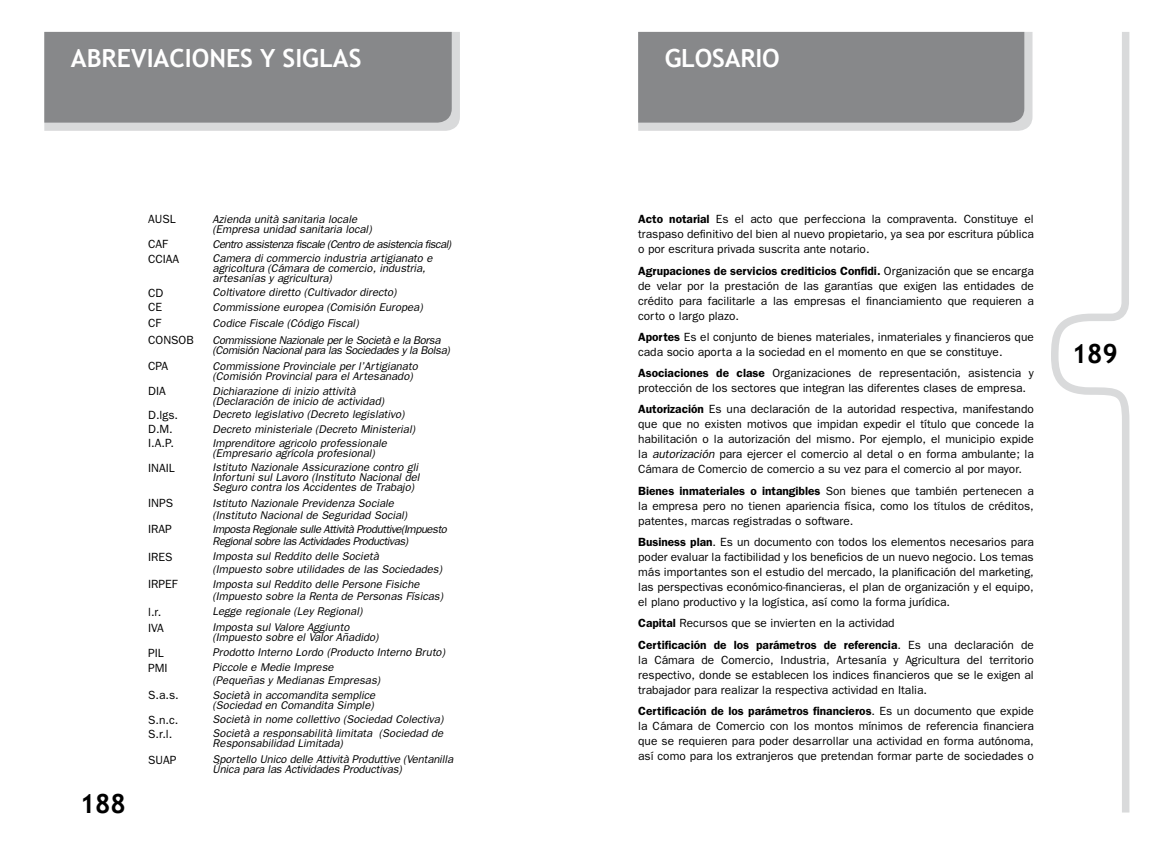
<style>
.page{position:relative;width:1170px;height:851px;background:#fff}
.page>*{position:absolute;margin:0;border:0;box-sizing:border-box;transform-origin:0 0}
.t1{font:700 26.38px "Trebuchet MS";color:#000}
.t2{font:700 25px "Trebuchet MS";color:#fff}
.t3{font:11.88px/15px "Franklin Gothic";color:#000;text-align:justify}
.t4{font:italic 11.25px/10px "Franklin Gothic";color:#000}
.t5{font:italic 11.25px/12.5px "Franklin Gothic";letter-spacing:-.04em;color:#000}
.t6{font:italic 11.25px/10px "Franklin Gothic";letter-spacing:-.03em;color:#000}
.t7{font:italic 11.25px "Franklin Gothic";letter-spacing:-.045em;color:#000}
.s1{font-weight:600}
.s2{font-style:italic}
</style>
<div class="page">
<svg style="left:1051px;top:32px;width:79px;height:781px"></svg>
<svg style="left:638px;top:32px;width:394px;height:99px"></svg>
<div style="left:44px;top:32px;width:416px;height:99px;background:#d9dadb"></div>
<div style="left:44px;top:32px;width:407px;height:91px;background:#87888a"></div>
<h2 class="t2" style="left:71px;top:43px;width:292px">ABREVIACIONES Y SIGLAS</h2>
<h1 class="t1" style="left:80px;top:786px;width:48px">188</h1>
<p class="t3" style="left:148px;top:211px;width:29px">AUSL</p>
<p class="t4" style="left:212px;top:214px;width:161px">Azienda unità sanitaria locale (Empresa unidad sanitaria local)</p>
<p class="t3" style="left:148px;top:236px;width:21px">CAF</p>
<p class="t7" style="left:212px;top:237px;width:240px">Centro assistenza fiscale (Centro de asistencia fiscal)</p>
<p class="t3" style="left:148px;top:251px;width:33px">CCIAA</p>
<p class="t4" style="left:212px;top:253px;width:221px">Camera di commercio industria artigianato e agricoltura (Cámara de comercio, industria, artesanías y agricultura)</p>
<p class="t3" style="left:148px;top:285px;width:17px">CD</p>
<p class="t4" style="left:212px;top:287px;width:185px">Coltivatore diretto (Cultivador directo)</p>
<p class="t3" style="left:148px;top:299px;width:16px">CE</p>
<p class="t4" style="left:212px;top:301px;width:212px">Commissione europea (Comisión Europea)</p>
<p class="t3" style="left:148px;top:315px;width:15px">CF</p>
<p class="t4" style="left:212px;top:318px;width:148px">Codice Fiscale (Código Fiscal)</p>
<p class="t3" style="left:148px;top:332px;width:47px">CONSOB</p>
<p class="t6" style="left:212px;top:334px;width:239px">Commissione Nazionale per le Società e la Borsa (Comisión Nacional para las Sociedades y la Bolsa)</p>
<p class="t3" style="left:148px;top:358px;width:21px">CPA</p>
<p class="t4" style="left:212px;top:360px;width:207px">Commissione Provinciale per l’Artigianato (Comisión Provincial para el Artesanado)</p>
<p class="t3" style="left:148px;top:383px;width:19px">DIA</p>
<p class="t4" style="left:212px;top:385px;width:173px">Dichiarazione di inizio attività (Declaración de inicio de actividad)</p>
<p class="t3" style="left:148px;top:407px;width:31px">D.lgs.</p>
<p class="t4" style="left:212px;top:409px;width:193px">Decreto legislativo (Decreto legislativo)</p>
<p class="t3" style="left:148px;top:421px;width:26px">D.M.</p>
<p class="t4" style="left:212px;top:423px;width:204px">Decreto ministeriale (Decreto Ministerial)</p>
<p class="t3" style="left:148px;top:435px;width:27px">I.A.P.</p>
<p class="t4" style="left:212px;top:437px;width:176px">Imprenditore agricolo professionale (Empresario agrícola profesional)</p>
<p class="t3" style="left:148px;top:460px;width:28px">INAIL</p>
<p class="t4" style="left:212px;top:462px;width:208px">Istituto Nazionale Assicurazione contro gli<br>Infortuni sul Lavoro (Instituto Nacional del<br>Seguro contra los Accidentes de Trabajo)</p>
<p class="t3" style="left:148px;top:495px;width:26px">INPS</p>
<p class="t4" style="left:212px;top:496px;width:196px;line-height:12.5px">Istituto Nazionale Previdenza Sociale (Instituto Nacional de Seguridad Social)</p>
<p class="t3" style="left:148px;top:521px;width:25px">IRAP</p>
<p class="t5" style="left:212px;top:522px;width:236px">Imposta Regionale sulle Attività Produttive(Impuesto<br>Regional sobre las Actividades Productivas)</p>
<p class="t3" style="left:148px;top:548px;width:26px">IRES</p>
<p class="t4" style="left:212px;top:549px;width:231px;line-height:12.5px">Imposta sul Reddito delle Società<br>(Impuesto sobre utilidades de las Sociedades)</p>
<p class="t3" style="left:148px;top:576px;width:31px">IRPEF</p>
<p class="t4" style="left:212px;top:577px;width:232px;line-height:12.5px">Imposta sul Reddito delle Persone Fisiche (Impuesto sobre la Renta de Personas Físicas)</p>
<p class="t3" style="left:148px;top:603px;width:15px">l.r.</p>
<p class="t4" style="left:212px;top:606px;width:151px">Legge regionale (Ley Regional)</p>
<p class="t3" style="left:148px;top:620px;width:17px">IVA</p>
<p class="t4" style="left:212px;top:622px;width:167px">Imposta sul Valore Aggiunto (Impuesto sobre el Valor Añadido)</p>
<p class="t3" style="left:148px;top:644px;width:17px">PIL</p>
<p class="t4" style="left:212px;top:647px;width:234px">Prodotto Interno Lordo (Producto Interno Bruto)</p>
<p class="t3" style="left:148px;top:660px;width:21px">PMI</p>
<p class="t4" style="left:212px;top:661px;width:169px;line-height:12.5px">Piccole e Medie Imprese (Pequeñas y Medianas Empresas)</p>
<p class="t3" style="left:148px;top:687px;width:32px">S.a.s.</p>
<p class="t4" style="left:212px;top:689px;width:164px">Società in accomandita semplice (Sociedad en Comandita Simple)</p>
<p class="t3" style="left:148px;top:711px;width:32px">S.n.c.</p>
<p class="t4" style="left:212px;top:713px;width:232px">Società in nome collettivo (Sociedad Colectiva)</p>
<p class="t3" style="left:148px;top:725px;width:26px">S.r.l.</p>
<p class="t4" style="left:212px;top:727px;width:232px">Società a responsabilità limitata (Sociedad de<br>Responsabilidad Limitada)</p>
<p class="t3" style="left:148px;top:751px;width:30px">SUAP</p>
<p class="t4" style="left:212px;top:754px;width:242px">Sportello Unico delle Attività Produttive (Ventanilla<br>Única para las Actividades Productivas)</p>
<h2 class="t2" style="left:664px;top:43px;width:116px">GLOSARIO</h2>
<p class="t3" style="left:638px;top:211px;width:397px"><span class="s1">Acto notarial</span> Es el acto que perfecciona la compraventa. Constituye el traspaso definitivo del bien al nuevo propietario, ya sea por escritura pública o por escritura privada suscrita ante notario.</p>
<p class="t3" style="left:638px;top:263px;width:397px"><span class="s1">Agrupaciones de servicios crediticios Confidi.</span> Organización que se encarga de velar por la prestación de las garantías que exigen las entidades de crédito para facilitarle a las empresas el financiamiento que requieren a corto o largo plazo.</p>
<p class="t3" style="left:638px;top:329px;width:397px"><span class="s1">Aportes</span> Es el conjunto de bienes materiales, inmateriales y financieros que cada socio aporta a la sociedad en el momento en que se constituye.</p>
<p class="t3" style="left:638px;top:365px;width:397px"><span class="s1">Asociaciones de clase</span> Organizaciones de representación, asistencia y protección de los sectores que integran las diferentes clases de empresa.</p>
<p class="t3" style="left:638px;top:401px;width:397px"><span class="s1">Autorización</span> Es una declaración de la autoridad respectiva, manifestando que que no existen motivos que impidan expedir el título que concede la habilitación o la autorización del mismo. Por ejemplo, el municipio expide la <span class="s2">autorización</span> para ejercer el comercio al detal o en forma ambulante; la Cámara de Comercio de comercio a su vez para el comercio al por mayor.</p>
<p class="t3" style="left:638px;top:483px;width:397px"><span class="s1">Bienes inmateriales o intangibles</span> Son bienes que también pertenecen a la empresa pero no tienen apariencia física, como los títulos de créditos, patentes, marcas registradas o software.</p>
<p class="t3" style="left:638px;top:534px;width:397px"><span class="s1">Business plan</span>. Es un documento con todos los elementos necesarios para poder evaluar la factibilidad y los beneficios de un nuevo negocio. Los temas más importantes son el estudio del mercado, la planificación del marketing, las perspectivas económico-financieras, el plan de organización y el equipo, el plano productivo y la logística, así como la forma jurídica.</p>
<p class="t3" style="left:638px;top:612px;width:397px;line-height:21.2px"><span class="s1">Capital</span> Recursos que se invierten en la actividad<br><span class="s1">Certificación de los parámetros de referencia</span>. Es una declaración de</p>
<p class="t3" style="left:638px;top:651px;width:397px">la Cámara de Comercio, Industria, Artesanía y Agricultura del territorio respectivo, donde se establecen los indices financieros que se le exigen al trabajador para realizar la respectiva actividad en Italia.</p>
<p class="t3" style="left:638px;top:703px;width:397px"><span class="s1">Certificación de los parámetros financieros</span>. Es un documento que expide la Cámara de Comercio con los montos mínimos de referencia financiera que se requieren para poder desarrollar una actividad en forma autónoma, así como para los extranjeros que pretendan formar parte de sociedades o</p>
<h1 class="t1" style="left:1071px;top:337px;width:48px">189</h1>
</div>
